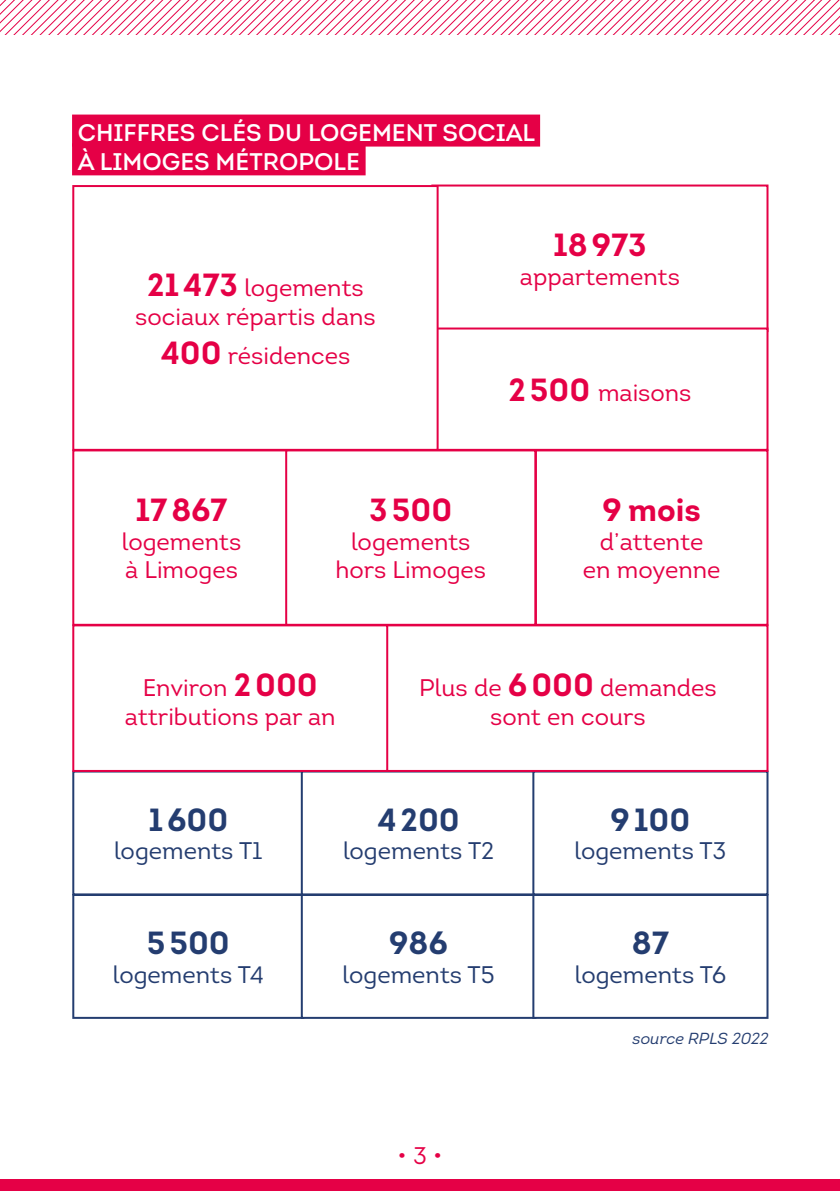
<style>
.page{position:relative;width:840px;height:1191px;background:#fff}
.page>*{position:absolute;margin:0;border:0;box-sizing:border-box;transform-origin:0 0}
.t1{font:700 32px "Intro";color:#243d70}
.t2{font:700 32px "Intro";color:#e50046}
.t3{font:24px/28.8px "Intro";color:#e50046;text-align:center}
.t4{font:24px "Intro";color:#243d70}
.t5{font:24px/28.8px "Intro Semi Bold Caps";color:#fff}
.t6{font:italic 16px "Intro";color:#243d70}
.s1{font-weight:700;font-size:32px}
</style>
<div class="page">
<svg style="left:0;top:0;width:839px;height:34px"></svg>
<div style="left:0;top:1179px;width:839px;height:12px;background:#e50046"></div>
<div style="left:72px;top:894px;width:232px;height:124px;border:2px solid #243d70"></div>
<div style="left:300px;top:770px;width:236px;height:125px;border:2px solid #243d70"></div>
<div style="left:301px;top:895px;width:234px;height:122px;background:#fff"></div>
<div style="left:300px;top:894px;width:236px;height:124px;border:2px solid #243d70"></div>
<div style="left:533px;top:771px;width:234px;height:123px;background:#fff"></div>
<div style="left:532px;top:770px;width:236px;height:125px;border:2px solid #243d70"></div>
<div style="left:533px;top:895px;width:234px;height:122px;background:#fff"></div>
<div style="left:532px;top:894px;width:236px;height:124px;border:2px solid #243d70"></div>
<div style="left:72px;top:115px;width:468px;height:32px;background:#e50046"></div>
<div style="left:72px;top:143px;width:293px;height:32px;background:#e50046"></div>
<div style="left:534px;top:449px;width:234px;height:177px;border:2px solid #e50046"></div>
<div style="left:72px;top:449px;width:218px;height:177px;border:2px solid #e50046"></div>
<div style="left:286px;top:450px;width:249px;height:175px;background:#fff"></div>
<div style="left:285px;top:449px;width:251px;height:177px;border:2px solid #e50046"></div>
<div style="left:431px;top:184px;width:337px;height:148px;border:2px solid #e50046"></div>
<div style="left:432px;top:328px;width:335px;height:122px;background:#fff"></div>
<div style="left:431px;top:327px;width:337px;height:124px;border:2px solid #e50046"></div>
<div style="left:367px;top:624px;width:401px;height:148px;border:2px solid #e50046"></div>
<div style="left:73px;top:625px;width:314px;height:146px;background:#fff"></div>
<div style="left:72px;top:624px;width:316px;height:148px;border:2px solid #e50046"></div>
<div style="left:73px;top:186px;width:364px;height:264px;background:#fff"></div>
<div style="left:72px;top:185px;width:366px;height:266px;border:2px solid #e50046"></div>
<p class="t5" style="left:78px;top:118px;width:458px">CHIFFRES CLÉS DU LOGEMENT SOCIAL<br>À LIMOGES MÉTROPOLE</p>
<p class="t3" style="left:135px;top:273px;width:242px"><span class="s1">21473</span> logements sociaux répartis dans</p>
<p class="t3" style="left:161px;top:341px;width:191px"><span class="s1">400</span> résidences</p>
<h1 class="t2" style="left:552px;top:224px;width:95px">18973</h1>
<p class="t3" style="left:519px;top:262px;width:161px">appartements</p>
<p class="t3" style="left:508px;top:378px;width:184px"><span class="s1">2500</span> maisons</p>
<h1 class="t2" style="left:135px;top:489px;width:93px">17867</h1>
<p class="t3" style="left:122px;top:527px;width:121px;text-align:left">logements à Limoges</p>
<h1 class="t2" style="left:369px;top:489px;width:84px">3500</h1>
<p class="t3" style="left:335px;top:527px;width:152px">logements hors Limoges</p>
<h1 class="t2" style="left:602px;top:489px;width:100px">9 mois</h1>
<p class="t3" style="left:582px;top:527px;width:139px">d’attente<br>en moyenne</p>
<p class="t3" style="left:125px;top:673px;width:212px">Environ <span class="s1">2000 </span>attributions par an</p>
<p class="t3" style="left:419px;top:673px;width:299px">Plus de <span class="s1">6000</span> demandes sont en cours</p>
<h1 class="t1" style="left:148px;top:799px;width:81px">1600</h1>
<p class="t4" style="left:114px;top:836px;width:150px">logements T1</p>
<h1 class="t1" style="left:147px;top:922px;width:84px">5500</h1>
<p class="t4" style="left:113px;top:959px;width:152px">logements T4</p>
<h1 class="t1" style="left:377px;top:799px;width:84px">4200</h1>
<p class="t4" style="left:343px;top:836px;width:153px">logements T2</p>
<h1 class="t1" style="left:389px;top:922px;width:60px">986</h1>
<p class="t4" style="left:342px;top:959px;width:153px">logements T5</p>
<h1 class="t1" style="left:610px;top:799px;width:81px">9100</h1>
<p class="t4" style="left:574px;top:836px;width:153px">logements T3</p>
<h1 class="t1" style="left:631px;top:922px;width:39px">87</h1>
<p class="t4" style="left:574px;top:959px;width:153px">logements T6</p>
<p class="t6" style="left:632px;top:1028px;width:137px">source RPLS 2022</p>
<p class="t3" style="left:397px;top:1140px;width:46px">• 3 •</p>
</div>
